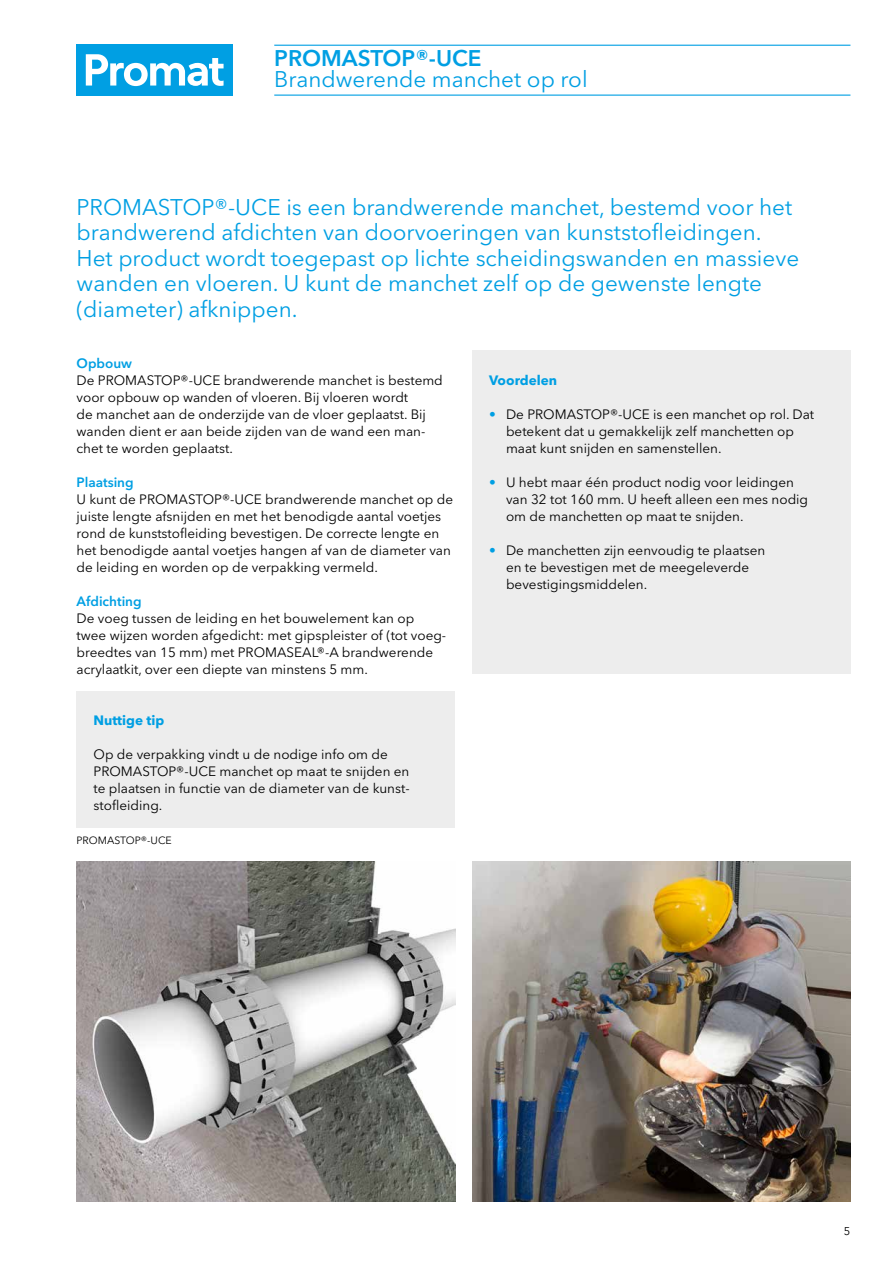
<style>
.page{position:relative;width:893px;height:1263px;background:#fff}
.page>*{position:absolute;margin:0;border:0;box-sizing:border-box;transform-origin:0 0}
.t1{font:22.5px/25.5px "Avenir Next LT Pro";color:#009fe3}
.t2{font:600 22.5px "Avenir Next LT Pro";color:#009fe3}
.t3{font:13.5px/17px "Avenir Next LT Pro";color:#000}
.t4{font:600 13.5px "Avenir Next LT Pro";color:#009fe3}
.t5{font:700 13.5px "Avenir Next LT Pro";color:#009fe3}
.t6{font:11.25px "Avenir Next LT Pro";color:#000}
.t7{font:10.5px "Avenir Next LT Pro";color:#000}
.s1{color:#009fe3}
</style>
<div class="page">
<div style="left:472px;top:351px;width:378px;height:323px;background:#ededed"></div>
<div style="left:77px;top:45px;width:156px;height:51px;background:#009fe3"></div>
<svg style="left:86px;top:54px;width:138px;height:32px"></svg>
<hr style="left:274px;top:45px;width:576px;height:1px;background:#009fe3">
<hr style="left:274px;top:95px;width:576px;height:1px;background:#009fe3">
<img style="left:77px;top:861px;width:378px;height:340px">
<img style="left:472px;top:861px;width:378px;height:340px">
<div style="left:77px;top:691px;width:378px;height:136px;background:#ededed"></div>
<h1 class="t2" style="left:274px;top:44px;width:209px">PROMASTOP®-UCE</h1>
<h1 class="t1" style="left:274px;top:67px;width:315px">Brandwerende manchet op rol</h1>
<p class="t1" style="left:77px;top:194px;width:724px">PROMASTOP®-UCE is een brandwerende manchet, bestemd voor het brandwerend afdichten van doorvoeringen van kunststofleidingen.<br>Het product wordt toegepast op lichte scheidingswanden en massieve wanden en vloeren. U kunt de manchet zelf op de gewenste lengte (diameter) afknippen.</p>
<p class="t4" style="left:77px;top:355px;width:57px">Opbouw</p>
<p class="t3" style="left:77px;top:372px;width:368px">De PROMASTOP®-UCE brandwerende manchet is bestemd voor opbouw op wanden of vloeren. Bij vloeren wordt<br>de manchet aan de onderzijde van de vloer geplaatst. Bij wanden dient er aan beide zijden van de wand een man&shy;chet te worden geplaatst.</p>
<p class="t4" style="left:77px;top:474px;width:59px">Plaatsing</p>
<p class="t3" style="left:77px;top:491px;width:378px">U kunt de PROMASTOP®-UCE brandwerende manchet op de juiste lengte afsnijden en met het benodigde aantal voetjes rond de kunststofleiding bevestigen. De correcte lengte en het benodigde aantal voetjes hangen af van de diameter van de leiding en worden op de verpakking vermeld.</p>
<p class="t4" style="left:77px;top:593px;width:67px">Afdichting</p>
<p class="t3" style="left:77px;top:610px;width:371px">De voeg tussen de leiding en het bouwelement kan op twee wijzen worden afgedicht: met gipspleister of (tot voeg&shy;breedtes van 15 mm) met PROMASEAL®-A brandwerende acrylaatkit, over een diepte van minstens 5 mm.</p>
<p class="t5" style="left:489px;top:372px;width:70px">Voordelen</p>
<p class="t3" style="left:506px;top:406px;width:310px;text-indent:-17px"><span class="s1">•</span> De PROMASTOP®-UCE is een manchet op rol. Dat betekent dat u gemakkelijk zelf manchetten op maat kunt snijden en samenstellen.</p>
<p class="t3" style="left:506px;top:474px;width:304px;text-indent:-17px"><span class="s1">•</span> U hebt maar één product nodig voor leidingen van 32 tot 160 mm. U heeft alleen een mes nodig om de manchetten op maat te snijden.</p>
<p class="t3" style="left:506px;top:542px;width:261px;text-indent:-17px"><span class="s1">•</span> De manchetten zijn eenvoudig te plaatsen en te bevestigen met de meegeleverde bevestigingsmiddelen.</p>
<p class="t5" style="left:94px;top:712px;width:72px">Nuttige tip</p>
<p class="t3" style="left:94px;top:746px;width:318px">Op de verpakking vindt u de nodige info om de PROMASTOP®-UCE manchet op maat te snijden en te plaatsen in functie van de diameter van de kunst&shy;stofleiding.</p>
<p class="t7" style="left:77px;top:834px;width:97px">PROMASTOP®-UCE</p>
<p class="t6" style="left:844px;top:1225px;width:8px">5</p>
</div>
